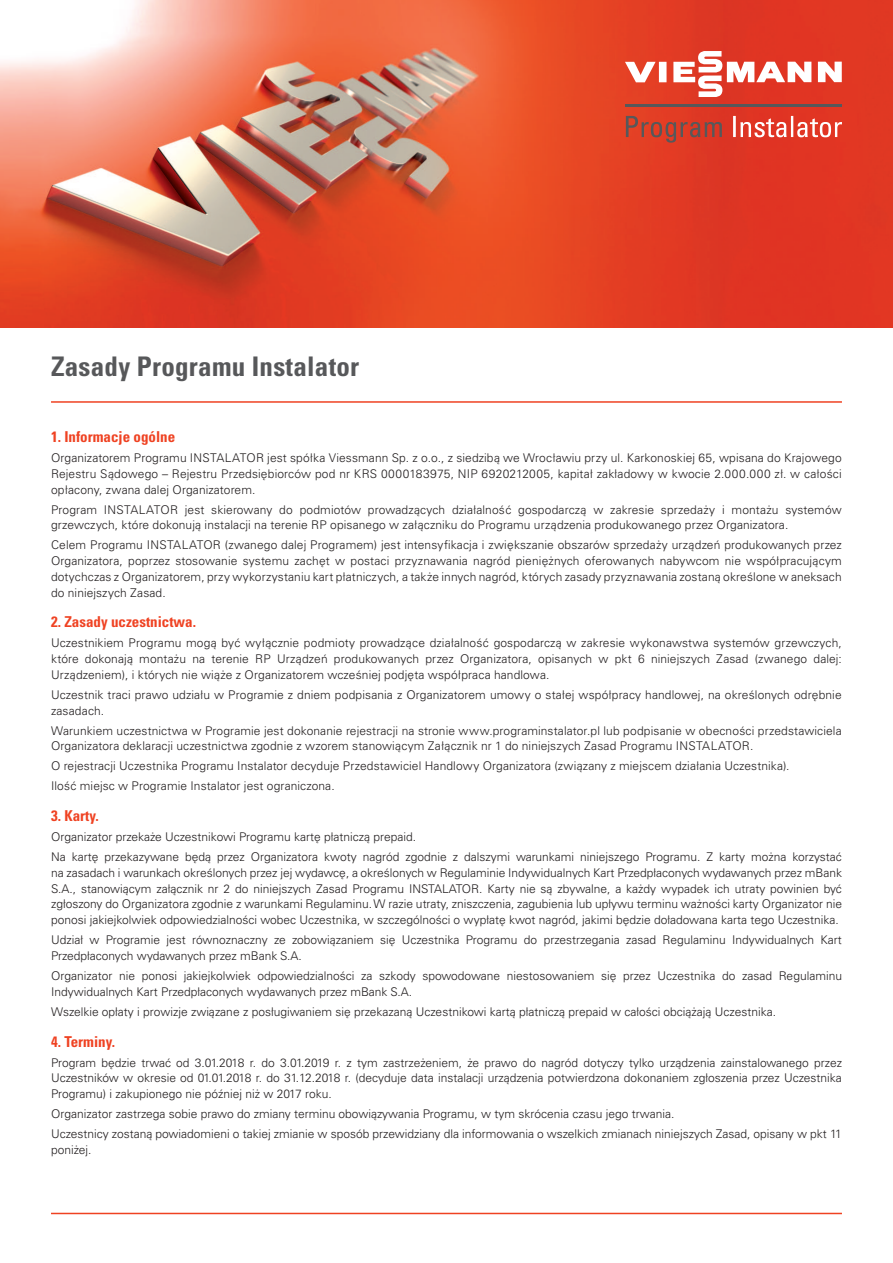
<style>
.page{position:relative;width:893px;height:1263px;background:#fff}
.page>*{position:absolute;margin:0;border:0;box-sizing:border-box;transform-origin:0 0}
.t1{font:700 condensed 27px "Univers CE";letter-spacing:.01em;color:#57585a}
.Regulamin_-_punkt{font:700 condensed 15px "Univers CE";color:#ef4222}
.copy_schwarz{font:300 12px/15.8px "Univers LTCYR 45";letter-spacing:.01em;color:#231f20;text-align:justify}
.Regulamin_-_tresc{font:300 12px/15.8px "Univers LTCYR 45";color:#231f20}
</style>
<div class="page">
<img style="left:0;top:0;width:893px;height:327px">
<div style="left:659px;top:62px;width:7px;height:20px;background:#fff"></div>
<svg style="left:625px;top:62px;width:31px;height:20px"></svg>
<svg style="left:673px;top:51px;width:138px;height:46px"></svg>
<svg style="left:818px;top:62px;width:24px;height:20px"></svg>
<hr style="left:625px;top:104px;width:217px;height:3px;background:#57585a">
<svg style="left:626px;top:116px;width:96px;height:27px;background:#c04230"></svg>
<svg style="left:733px;top:116px;width:109px;height:21px"></svg>
<hr style="left:51px;top:401px;width:791px;height:2px;background:#ef4222">
<hr style="left:51px;top:1213px;width:791px;height:1px;background:#ef4222">
<p class="t1" style="left:51px;top:352px;width:310px">Zasady Programu Instalator</p>
<p class="Regulamin_-_punkt" style="left:51px;top:428px;width:126px">1. Informacje ogólne</p>
<p class="copy_schwarz" style="left:51px;top:450px;width:792px">Organizatorem Programu INSTALATOR jest spółka Viessmann Sp. z o.o., z siedzibą we Wrocławiu przy ul. Karkonoskiej 65, wpisana do Krajowego Rejestru Sądowego – Rejestru Przedsiębiorców pod nr KRS 0000183975, NIP 6920212005, kapitał zakładowy w kwocie 2.000.000 zł. w całości opłacony, zwana dalej Organizatorem.</p>
<p class="copy_schwarz" style="left:51px;top:501px;width:792px">Program INSTALATOR jest skierowany do podmiotów prowadzących działalność gospodarczą w zakresie sprzedaży i montażu systemów grzewczych, które dokonują instalacji na terenie RP opisanego w załączniku do Programu urządzenia produkowanego przez Organizatora.</p>
<p class="copy_schwarz" style="left:51px;top:537px;width:792px">Celem Programu INSTALATOR (zwanego dalej Programem) jest intensyfikacja i zwiększanie obszarów sprzedaży urządzeń produkowanych przez Organizatora, poprzez stosowanie systemu zachęt w postaci przyznawania nagród pieniężnych oferowanych nabywcom nie współpracującym dotychczas z Organizatorem, przy wykorzystaniu kart płatniczych, a także innych nagród, których zasady przyznawania zostaną określone w aneksach do niniejszych Zasad.</p>
<p class="Regulamin_-_punkt" style="left:51px;top:614px;width:146px">2. Zasady uczestnictwa.</p>
<p class="copy_schwarz" style="left:51px;top:635px;width:792px">Uczestnikiem Programu mogą być wyłącznie podmioty prowadzące działalność gospodarczą w zakresie wykonawstwa systemów grzewczych, które dokonają montażu na terenie RP Urządzeń produkowanych przez Organizatora, opisanych w pkt 6 niniejszych Zasad (zwanego dalej:<br>Urządzeniem), i których nie wiąże z Organizatorem wcześniej podjęta współpraca handlowa.</p>
<p class="copy_schwarz" style="left:51px;top:686px;width:792px">Uczestnik traci prawo udziału w Programie z dniem podpisania z Organizatorem umowy o stałej współpracy handlowej, na określonych odrębnie zasadach.</p>
<p class="copy_schwarz" style="left:51px;top:722px;width:792px">Warunkiem uczestnictwa w Programie jest dokonanie rejestracji na stronie www.programinstalator.pl lub podpisanie w obecności przedstawiciela<br>Organizatora deklaracji uczestnictwa zgodnie z wzorem stanowiącym Załącznik nr 1 do niniejszych Zasad Programu INSTALATOR.</p>
<p class="copy_schwarz" style="left:51px;top:758px;width:740px">O rejestracji Uczestnika Programu Instalator decyduje Przedstawiciel Handlowy Organizatora (związany z miejscem działania Uczestnika).</p>
<p class="copy_schwarz" style="left:51px;top:778px;width:285px">Ilość miejsc w Programie Instalator jest ograniczona.</p>
<p class="Regulamin_-_punkt" style="left:51px;top:807px;width:49px">3. Karty.</p>
<p class="Regulamin_-_tresc" style="left:51px;top:829px;width:367px">Organizator przekaże Uczestnikowi Programu kartę płatniczą prepaid.</p>
<p class="Regulamin_-_tresc" style="left:51px;top:849px;width:792px;text-align:justify">Na kartę przekazywane będą przez Organizatora kwoty nagród zgodnie z dalszymi warunkami niniejszego Programu. Z karty można korzystać na zasadach i warunkach określonych przez jej wydawcę, a określonych w Regulaminie Indywidualnych Kart Przedpłaconych wydawanych przez mBank S.A., stanowiącym załącznik nr 2 do niniejszych Zasad Programu INSTALATOR. Karty nie są zbywalne, a każdy wypadek ich utraty powinien być zgłoszony do Organizatora zgodnie z warunkami Regulaminu. W razie utraty, zniszczenia, zagubienia lub upływu terminu ważności karty Organizator nie ponosi jakiejkolwiek odpowiedzialności wobec Uczestnika, w szczególności o wypłatę kwot nagród, jakimi będzie doładowana karta tego Uczestnika.</p>
<p class="Regulamin_-_tresc" style="left:51px;top:932px;width:792px">Udział w Programie jest równoznaczny ze zobowiązaniem się Uczestnika Programu do przestrzegania zasad Regulaminu Indywidualnych Kart<br>Przedpłaconych wydawanych przez mBank S.A.</p>
<p class="Regulamin_-_tresc" style="left:51px;top:967px;width:792px">Organizator nie ponosi jakiejkolwiek odpowiedzialności za szkody spowodowane niestosowaniem się przez Uczestnika do zasad Regulaminu<br>Indywidualnych Kart Przedpłaconych wydawanych przez mBank S.A.</p>
<p class="Regulamin_-_tresc" style="left:51px;top:1003px;width:726px">Wszelkie opłaty i prowizje związane z posługiwaniem się przekazaną Uczestnikowi kartą płatniczą prepaid w całości obciążają Uczestnika.</p>
<p class="Regulamin_-_punkt" style="left:51px;top:1033px;width:66px">4. Terminy.</p>
<p class="Regulamin_-_tresc" style="left:51px;top:1054px;width:792px;text-align:justify">Program będzie trwać od 3.01.2018 r. do 3.01.2019 r. z tym zastrzeżeniem, że prawo do nagród dotyczy tylko urządzenia zainstalowanego przez Uczestników w okresie od 01.01.2018 r. do 31.12.2018 r. (decyduje data instalacji urządzenia potwierdzona dokonaniem zgłoszenia przez Uczestnika Programu) i zakupionego nie później niż w 2017 roku.</p>
<p class="Regulamin_-_tresc" style="left:51px;top:1105px;width:625px">Organizator zastrzega sobie prawo do zmiany terminu obowiązywania Programu, w tym skrócenia czasu jego trwania.</p>
<p class="Regulamin_-_tresc" style="left:51px;top:1125px;width:792px">Uczestnicy zostaną powiadomieni o takiej zmianie w sposób przewidziany dla informowania o wszelkich zmianach niniejszych Zasad, opisany w pkt 11 poniżej.</p>
</div>
